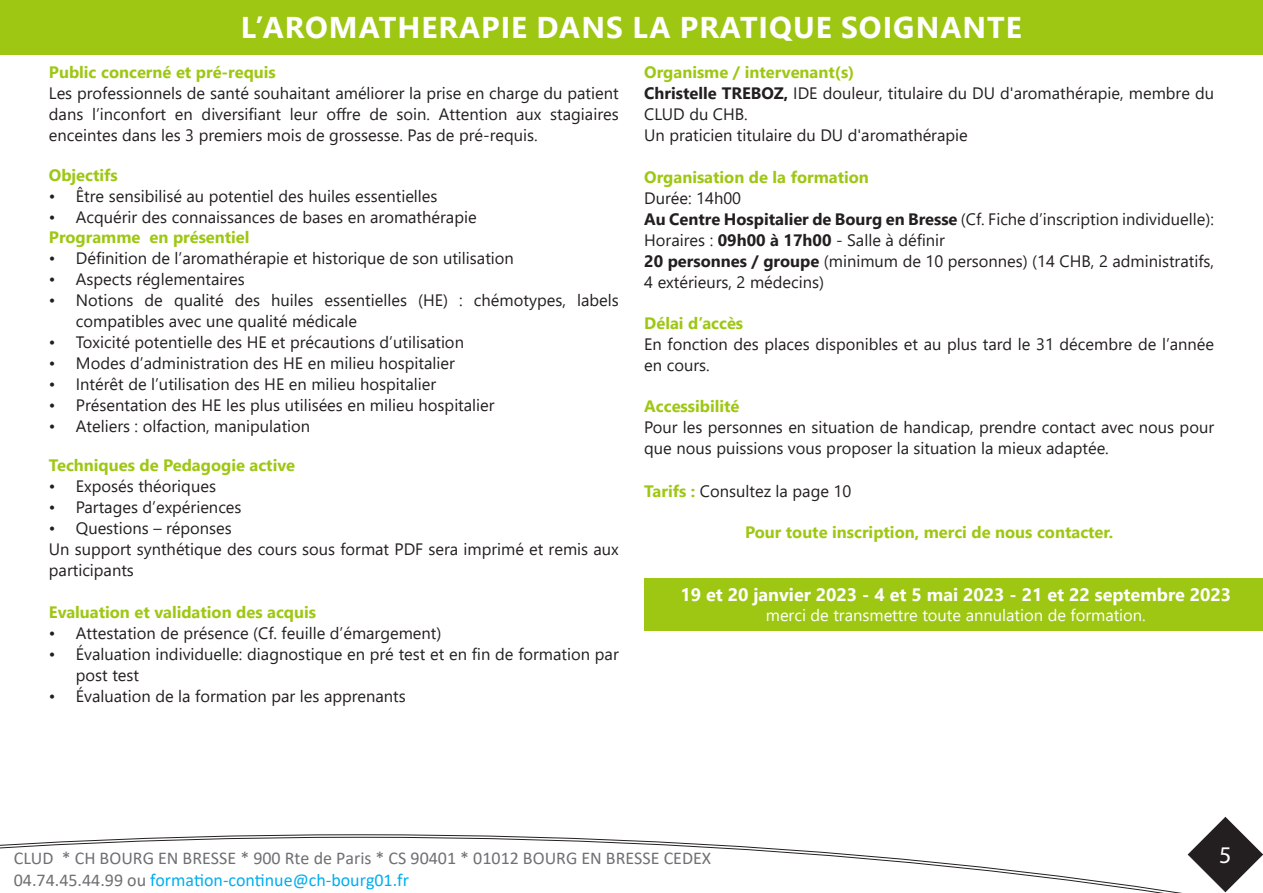
<style>
.page{position:relative;width:1263px;height:893px;background:#fff}
.page>*{position:absolute;margin:0;border:0;box-sizing:border-box;transform-origin:0 0}
.Intitulé_formation{font:700 30px "Segoe UI";letter-spacing:.035em;color:#fff}
.t1{font:24px "Myriad Pro";color:#fff}
.t2{font:18px/21.6px "Calibri";color:#6f7073}
.Date_de_formation_-_tous_pro{font:700 18px "Segoe UI";color:#fff}
.Corps_de_texte{font:16.5px/21px "Segoe UI";color:#231f20}
.Sous-titre_des_formations{font:700 16.5px "Segoe UI";color:#9ec713}
.Date_de_formation_-_tous_pro-2{font:16.5px "Segoe UI";color:#fff}
.Sous-titre_des_formations-2{font:16.5px "Segoe UI";color:#231f20}
.s1{font-weight:700}
.s2{font-weight:700;color:#9ec713}
.s3{color:#00aeef}
</style>
<div class="page">
<svg style="left:180px;top:834px;width:359px;height:3px"></svg>
<svg style="left:0;top:837px;width:1182px;height:56px"></svg>
<svg style="left:1187px;top:817px;width:76px;height:76px"></svg>
<div style="left:0;top:0;width:1263px;height:54px;background:#9ec713"></div>
<div style="left:644px;top:578px;width:619px;height:53px;background:#9ec713"></div>
<p class="Intitulé_formation" style="left:241px;top:-1px;width:782px">L’AROMATHERAPIE DANS LA PRATIQUE SOIGNANTE</p>
<p class="Sous-titre_des_formations" style="left:49px;top:57px;width:228px">Public concerné et pré-requis</p>
<p class="Corps_de_texte" style="left:49px;top:81px;width:571px;text-align:justify">Les professionnels de santé souhaitant améliorer la prise en charge du patient dans l’inconfort en diversifiant leur offre de soin. Attention aux stagiaires enceintes dans les 3 premiers mois de grossesse. Pas de pré-requis.</p>
<p class="Sous-titre_des_formations" style="left:49px;top:159px;width:70px">Objectifs</p>
<p class="Corps_de_texte" style="left:49px;top:184px;width:390px">• Être sensibilisé au potentiel des huiles essentielles</p>
<p class="Corps_de_texte" style="left:49px;top:205px;width:429px">• Acquérir des connaissances de bases en aromathérapie</p>
<p class="Sous-titre_des_formations" style="left:49px;top:221px;width:202px">Programme en présentiel</p>
<p class="Corps_de_texte" style="left:49px;top:246px;width:466px">• Définition de l’aromathérapie et historique de son utilisation</p>
<p class="Corps_de_texte" style="left:49px;top:267px;width:197px">• Aspects réglementaires</p>
<p class="Corps_de_texte" style="left:76px;top:288px;width:544px;text-indent:-27px">• Notions de qualité des huiles essentielles (HE) : chémotypes, labels compatibles avec une qualité médicale</p>
<p class="Corps_de_texte" style="left:49px;top:330px;width:417px">• Toxicité potentielle des HE et précautions d’utilisation</p>
<p class="Corps_de_texte" style="left:49px;top:351px;width:408px">• Modes d’administration des HE en milieu hospitalier</p>
<p class="Corps_de_texte" style="left:49px;top:372px;width:389px">• Intérêt de l’utilisation des HE en milieu hospitalier</p>
<p class="Corps_de_texte" style="left:49px;top:393px;width:447px">• Présentation des HE les plus utilisées en milieu hospitalier</p>
<p class="Corps_de_texte" style="left:49px;top:414px;width:263px">• Ateliers : olfaction, manipulation</p>
<p class="Sous-titre_des_formations" style="left:49px;top:450px;width:248px">Techniques de Pedagogie active</p>
<p class="Corps_de_texte" style="left:49px;top:474px;width:169px">• Exposés théoriques</p>
<p class="Corps_de_texte" style="left:49px;top:495px;width:194px">• Partages d’expériences</p>
<p class="Corps_de_texte" style="left:49px;top:516px;width:184px">• Questions – réponses</p>
<p class="Corps_de_texte" style="left:49px;top:537px;width:571px">Un support synthétique des cours sous format PDF sera imprimé et remis aux participants</p>
<p class="Sous-titre_des_formations" style="left:49px;top:596px;width:269px">Evaluation et validation des acquis</p>
<p class="Corps_de_texte" style="left:49px;top:621px;width:394px">• Attestation de présence (Cf. feuille d’émargement)</p>
<p class="Corps_de_texte" style="left:76px;top:642px;width:544px;text-indent:-27px">• Évaluation individuelle: diagnostique en pré test et en fin de formation par post test</p>
<p class="Corps_de_texte" style="left:49px;top:684px;width:358px">• Évaluation de la formation par les apprenants</p>
<p class="Sous-titre_des_formations" style="left:644px;top:57px;width:212px">Organisme / intervenant(s)</p>
<p class="Corps_de_texte" style="left:644px;top:81px;width:571px"><span class="s1">Christelle TREBOZ,</span> IDE douleur, titulaire du DU d'aromathérapie, membre du<br>CLUD du CHB.</p>
<p class="Corps_de_texte" style="left:644px;top:123px;width:325px">Un praticien titulaire du DU d'aromathérapie</p>
<p class="Sous-titre_des_formations" style="left:644px;top:161px;width:226px">Organisation de la formation</p>
<p class="Corps_de_texte" style="left:644px;top:186px;width:98px">Durée: 14h00</p>
<p class="Corps_de_texte" style="left:644px;top:207px;width:571px"><span class="s1">Au Centre Hospitalier de Bourg en Bresse</span> (Cf. Fiche d’inscription individuelle):</p>
<p class="Corps_de_texte" style="left:644px;top:228px;width:302px">Horaires : <span class="s1">09h00 à 17h00</span> - Salle à définir</p>
<p class="Corps_de_texte" style="left:644px;top:249px;width:571px"><span class="s1">20 personnes / groupe</span> (minimum de 10 personnes) (14 CHB, 2 administratifs,<br>4 extérieurs, 2 médecins)</p>
<p class="Sous-titre_des_formations" style="left:644px;top:308px;width:100px">Délai d’accès</p>
<p class="Corps_de_texte" style="left:644px;top:332px;width:571px">En fonction des places disponibles et au plus tard le 31 décembre de l’année en cours.</p>
<p class="Sous-titre_des_formations" style="left:644px;top:391px;width:97px">Accessibilité</p>
<p class="Corps_de_texte" style="left:644px;top:416px;width:571px">Pour les personnes en situation de handicap, prendre contact avec nous pour que nous puissions vous proposer la situation la mieux adaptée.</p>
<p class="Sous-titre_des_formations-2" style="left:644px;top:476px;width:209px"><span class="s2">Tarifs :</span> Consultez la page 10</p>
<p class="Sous-titre_des_formations" style="left:745px;top:517px;width:370px">Pour toute inscription, merci de nous contacter.</p>
<p class="Date_de_formation_-_tous_pro" style="left:680px;top:578px;width:552px">19 et 20 janvier 2023 - 4 et 5 mai 2023 - 21 et 22 septembre 2023</p>
<p class="Date_de_formation_-_tous_pro-2" style="left:766px;top:600px;width:382px">merci de transmettre toute annulation de formation.</p>
<p class="t2" style="left:14px;top:847px;width:699px">CLUD * CH BOURG EN BRESSE * 900 Rte de Paris * CS 90401 * 01012 BOURG EN BRESSE CEDEX<br>04.74.45.44.99 ou <span class="s3">formation-continue@ch-bourg01.fr</span></p>
<h2 class="t1" style="left:1219px;top:840px;width:14px">5</h2>
</div>
